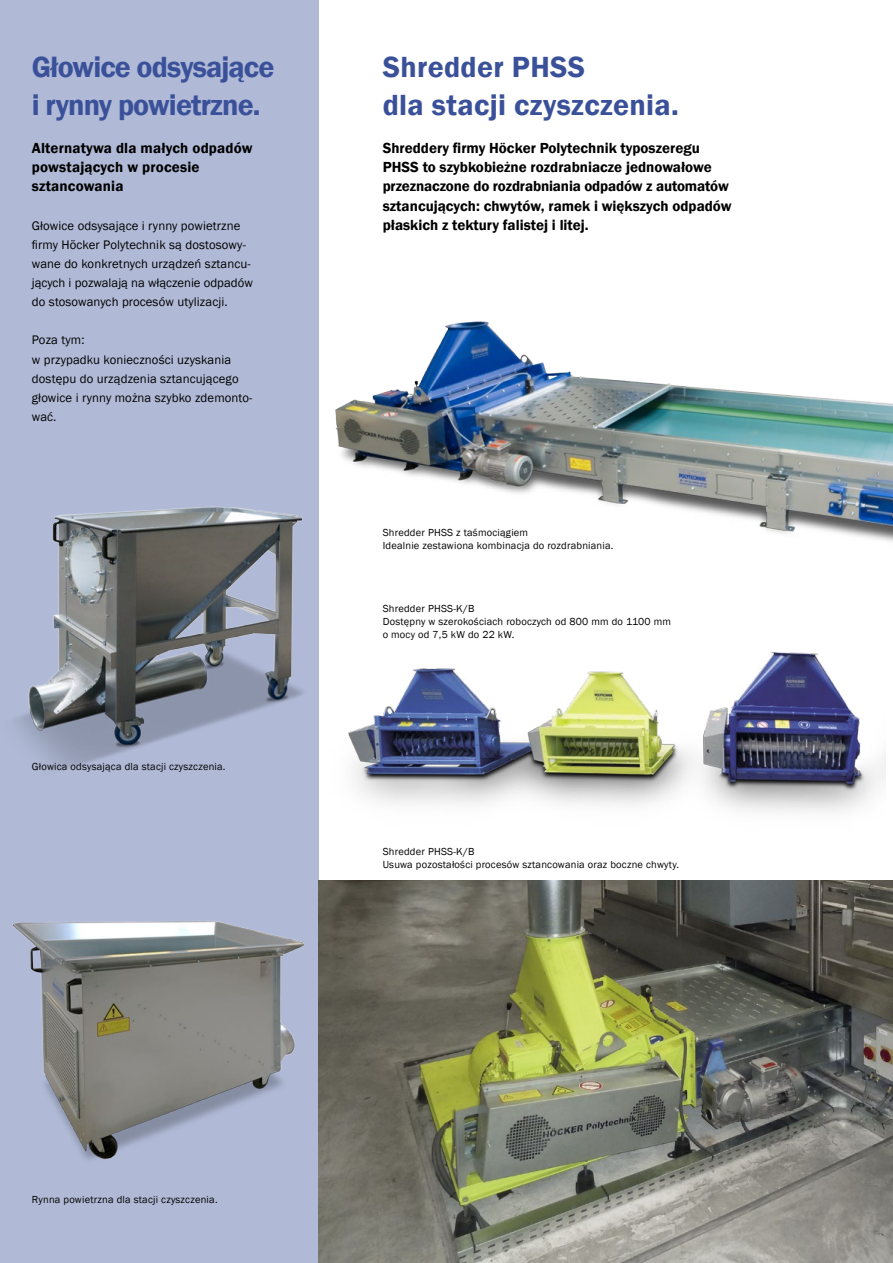
<style>
.page{position:relative;width:893px;height:1263px;background:#fff}
.page>*{position:absolute;margin:0;border:0;box-sizing:border-box;transform-origin:0 0}
.t1{font:600 30px/38.2px "Franklin Gothic";letter-spacing:-.03em;color:#3a519a}
.t2{font:600 30px/38.2px "Franklin Gothic";letter-spacing:.01em;color:#3a519a}
.t3{font:600 15px/19.2px "Franklin Gothic";color:#000}
.t4{font:12.75px/19.2px "Franklin Gothic";letter-spacing:.01em;color:#000}
.t5{font:10.5px/12.8px "Franklin Gothic";letter-spacing:.02em;color:#000}
</style>
<div class="page">
<div style="left:0;top:0;width:319px;height:1263px;background:#b0bad6"></div>
<img style="left:319px;top:880px;width:574px;height:383px">
<img style="left:16px;top:506px;width:287px;height:264px">
<img style="left:348px;top:652px;width:538px;height:160px">
<img style="left:299px;top:321px;width:594px;height:276px">
<img style="left:13px;top:921px;width:292px;height:239px">
<h1 class="t1" style="left:32px;top:48px;width:244px">Głowice odsysające i rynny powietrzne.</h1>
<h2 class="t3" style="left:32px;top:139px;width:222px">Alternatywa dla małych odpadów powstających w procesie sztancowania</h2>
<p class="t4" style="left:32px;top:216px;width:222px">Głowice odsysające i rynny powietrzne firmy Höcker Polytechnik są dostosowy&shy;wane do konkretnych urządzeń sztancu&shy;jących i pozwalają na włączenie odpadów do stosowanych procesów utylizacji.</p>
<p class="t4" style="left:32px;top:331px;width:222px">Poza tym:<br>w przypadku konieczności uzyskania dostępu do urządzenia sztancującego głowice i rynny można szybko zdemonto&shy;wać.</p>
<p class="t5" style="left:32px;top:760px;width:195px">Głowica odsysająca dla stacji czyszczenia.</p>
<h1 class="t2" style="left:383px;top:48px;width:298px">Shredder PHSS<br>dla stacji czyszczenia.</h1>
<p class="t3" style="left:383px;top:139px;width:351px">Shreddery firmy Höcker Polytechnik typoszeregu PHSS to szybkobieżne rozdrabniacze jednowałowe przeznaczone do rozdrabniania odpadów z automatów sztancujących: chwytów, ramek i większych odpadów płaskich z tektury falistej i litej.</p>
<p class="t5" style="left:383px;top:526px;width:232px">Shredder PHSS z taśmociągiem<br>Idealnie zestawiona kombinacja do rozdrabniania.</p>
<p class="t5" style="left:383px;top:603px;width:290px">Shredder PHSS-K/B<br>Dostępny w szerokościach roboczych od 800 mm do 1100 mm o mocy od 7,5 kW do 22 kW.</p>
<p class="t5" style="left:383px;top:845px;width:298px">Shredder PHSS-K/B<br>Usuwa pozostałości procesów sztancowania oraz boczne chwyty.</p>
<p class="t5" style="left:32px;top:1194px;width:187px">Rynna powietrzna dla stacji czyszczenia.</p>
</div>
